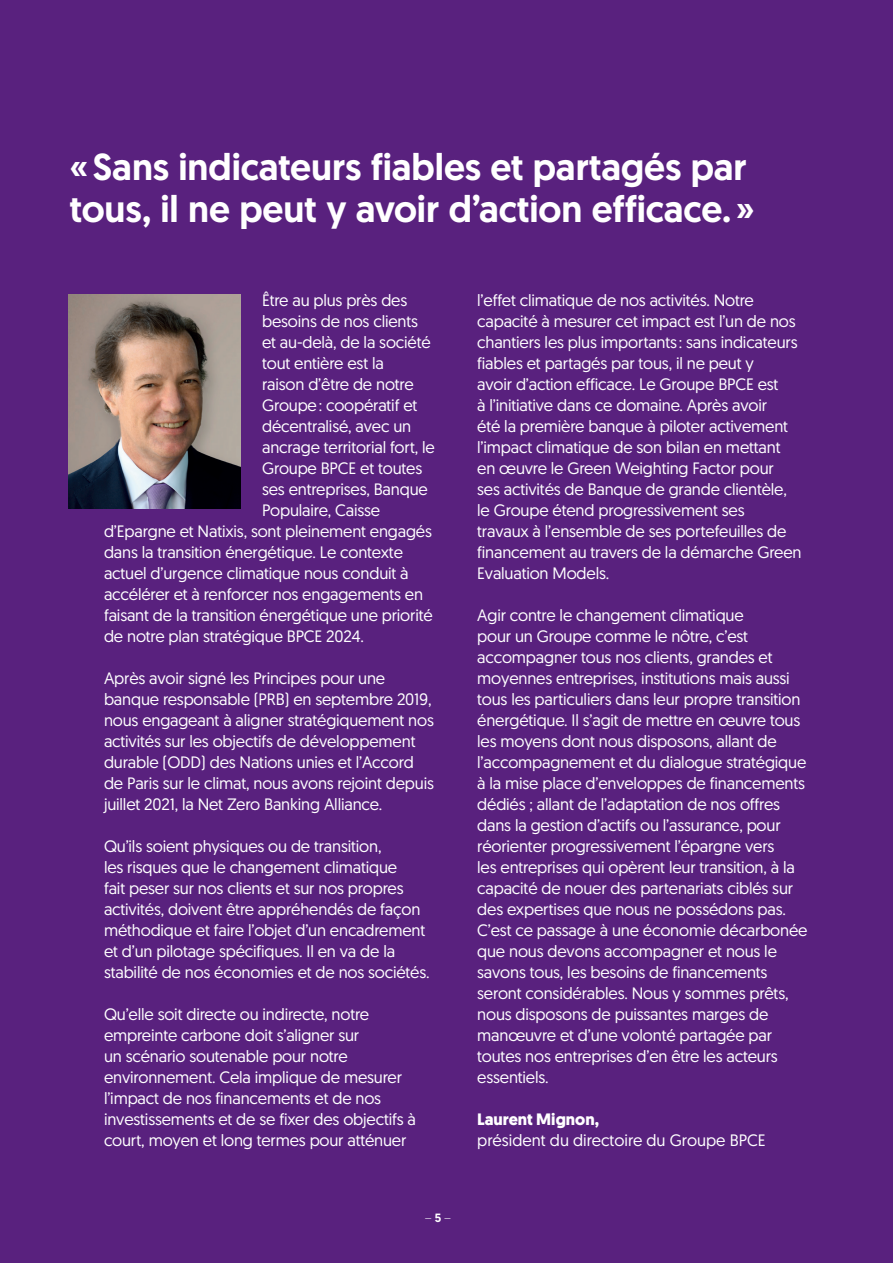
<style>
.page{position:relative;width:893px;height:1263px;background:#59217e}
.page>*{position:absolute;margin:0;border:0;box-sizing:border-box;transform-origin:0 0}
.t1{font:500 37.5px/42px "Geomanist";letter-spacing:-.005em;color:#fff}
.t2{font:16.5px/21px "Geomanist";letter-spacing:-.01em;color:#fff}
.t3{font:700 16.5px "Geomanist";color:#fff}
.t4{font:300 12px "Geomanist";color:#fff}
.s1{font-weight:500}
</style>
<div class="page">
<img style="left:69px;top:294px;width:172px;height:215px">
<h1 class="t1" style="left:70px;top:145px;width:686px">«Sans indicateurs fiables et partagés par tous, il ne peut y avoir d’action efficace. »</h1>
<p class="t2" style="left:262px;top:289px;width:147px">Être au plus près des</p>
<p class="t2" style="left:262px;top:310px;width:157px">besoins de nos clients</p>
<p class="t2" style="left:262px;top:331px;width:170px">et au-delà, de la société</p>
<p class="t2" style="left:262px;top:352px;width:123px">tout entière est la</p>
<p class="t2" style="left:262px;top:373px;width:153px">raison d’être de notre</p>
<p class="t2" style="left:262px;top:394px;width:157px">Groupe: coopératif et</p>
<p class="t2" style="left:262px;top:415px;width:151px">décentralisé, avec un</p>
<p class="t2" style="left:262px;top:436px;width:174px">ancrage territorial fort, le</p>
<p class="t2" style="left:262px;top:457px;width:162px">Groupe BPCE et toutes</p>
<p class="t2" style="left:262px;top:478px;width:167px">ses entreprises, Banque</p>
<p class="t2" style="left:262px;top:499px;width:120px">Populaire, Caisse</p>
<p class="t2" style="left:104px;top:520px;width:329px">d’Epargne et Natixis, sont pleinement engagés</p>
<p class="t2" style="left:104px;top:541px;width:300px">dans la transition énergétique. Le contexte</p>
<p class="t2" style="left:104px;top:562px;width:306px">actuel d’urgence climatique nous conduit à</p>
<p class="t2" style="left:104px;top:583px;width:321px">accélérer et à renforcer nos engagements en</p>
<p class="t2" style="left:104px;top:604px;width:330px">faisant de la transition énergétique une priorité</p>
<p class="t2" style="left:104px;top:625px;width:261px">de notre plan stratégique BPCE 2024.</p>
<p class="t2" style="left:104px;top:667px;width:331px">Après avoir signé les Principes pour une banque responsable (PRB) en septembre 2019, nous engageant à aligner stratégiquement nos activités sur les objectifs de développement durable (ODD) des Nations unies et l’Accord de Paris sur le climat, nous avons rejoint depuis juillet 2021, la Net Zero Banking Alliance.</p>
<p class="t2" style="left:104px;top:835px;width:327px">Qu’ils soient physiques ou de transition,<br>les risques que le changement climatique<br>fait peser sur nos clients et sur nos propres activités, doivent être appréhendés de façon méthodique et faire l’objet d’un encadrement et d’un pilotage spécifiques. Il en va de la stabilité de nos économies et de nos sociétés.</p>
<p class="t2" style="left:104px;top:1003px;width:313px">Qu’elle soit directe ou indirecte, notre empreinte carbone doit s’aligner sur<br>un scénario soutenable pour notre environnement. Cela implique de mesurer l’impact de nos financements et de nos investissements et de se fixer des objectifs à court, moyen et long termes pour atténuer</p>
<p class="t4" style="left:425px;top:1210px;width:28px">– <span class="s1">5</span> –</p>
<p class="t2" style="left:477px;top:289px;width:326px">l’effet climatique de nos activités. Notre capacité à mesurer cet impact est l’un de nos chantiers les plus importants : sans indicateurs fiables et partagés par tous, il ne peut y<br>avoir d’action efficace. Le Groupe BPCE est<br>à l’initiative dans ce domaine. Après avoir<br>été la première banque à piloter activement l’impact climatique de son bilan en mettant en œuvre le Green Weighting Factor pour<br>ses activités de Banque de grande clientèle, le Groupe étend progressivement ses<br>travaux à l’ensemble de ses portefeuilles de financement au travers de la démarche Green Evaluation Models.</p>
<p class="t2" style="left:477px;top:604px;width:332px">Agir contre le changement climatique<br>pour un Groupe comme le nôtre, c’est accompagner tous nos clients, grandes et moyennes entreprises, institutions mais aussi tous les particuliers dans leur propre transition énergétique. Il s’agit de mettre en œuvre tous les moyens dont nous disposons, allant de l’accompagnement et du dialogue stratégique à la mise place d’enveloppes de financements dédiés ; allant de l’adaptation de nos offres dans la gestion d’actifs ou l’assurance, pour réorienter progressivement l’épargne vers<br>les entreprises qui opèrent leur transition, à la capacité de nouer des partenariats ciblés sur des expertises que nous ne possédons pas.<br>C’est ce passage à une économie décarbonée que nous devons accompagner et nous le savons tous, les besoins de financements seront considérables. Nous y sommes prêts, nous disposons de puissantes marges de manœuvre et d’une volonté partagée par toutes nos entreprises d’en être les acteurs essentiels.</p>
<p class="t3" style="left:477px;top:1108px;width:123px">Laurent Mignon,</p>
<p class="t2" style="left:477px;top:1130px;width:290px">président du directoire du Groupe BPCE</p>
</div>
